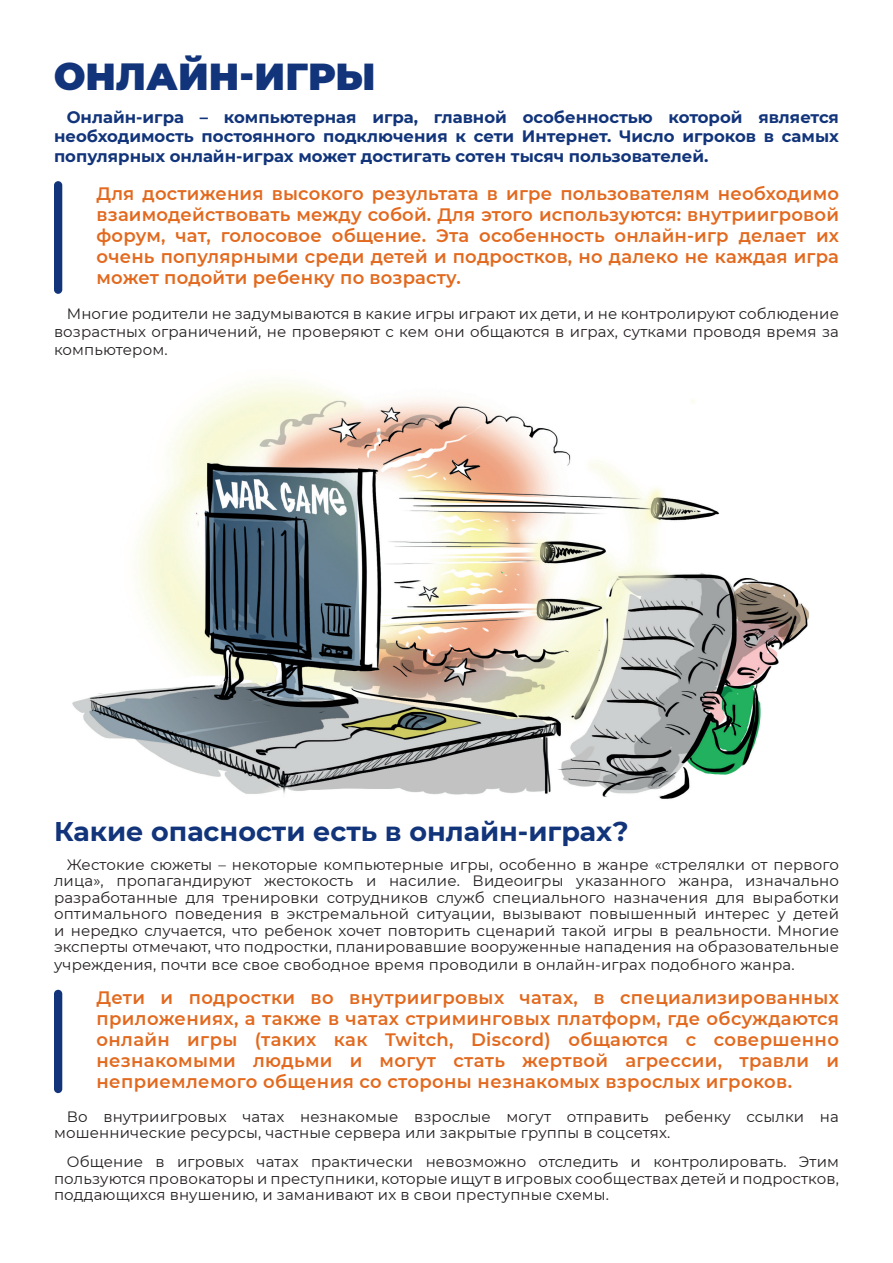
<style>
.page{position:relative;width:893px;height:1263px;background:#fff}
.page>*{position:absolute;margin:0;border:0;box-sizing:border-box;transform-origin:0 0}
.t1{font:900 37.5px "Montserrat";color:#11347a}
.t2{font:700 27px "Montserrat";color:#11347a}
.t3{font:600 18px/21px "Montserrat";letter-spacing:.01em;color:#e2691e;text-align:justify}
.t4{font:700 16.5px/19.5px "Montserrat";color:#11347a;text-align:justify}
.t5{font:15px/16.5px "Montserrat";letter-spacing:.01em;color:#231f20;text-align:justify}
</style>
<div class="page">
<div style="left:54px;top:181px;width:8px;height:113px;background:#11347a;border-radius:4px"></div>
<div style="left:54px;top:990px;width:8px;height:103px;background:#11347a;border-radius:4px"></div>
<img style="left:72px;top:382px;width:737px;height:417px">
<h1 class="t1" style="left:54px;top:49px;width:323px">ОНЛАЙН-ИГРЫ</h1>
<p class="t4" style="left:54px;top:106px;width:786px;text-indent:13px">Онлайн-игра – компьютерная игра, главной особенностью которой является необходимость постоянного подключения к сети Интернет. Число игроков в самых популярных онлайн-играх может достигать сотен тысяч пользователей.</p>
<p class="t3" style="left:97px;top:182px;width:744px">Для достижения высокого результата в игре пользователям необходимо взаимодействовать между собой. Для этого используются: внутриигровой форум, чат, голосовое общение. Эта особенность онлайн-игр делает их очень популярными среди детей и подростков, но далеко не каждая игра может подойти ребенку по возрасту.</p>
<p class="t5" style="left:54px;top:304px;width:786px;line-height:18px;text-indent:13px">Многие родители не задумываются в какие игры играют их дети, и не контролируют соблюдение возрастных ограничений, не проверяют с кем они общаются в играх, сутками проводя время за компьютером.</p>
<h2 class="t2" style="left:54px;top:812px;width:576px">Какие опасности есть в онлайн-играх?</h2>
<p class="t5" style="left:54px;top:856px;width:786px;text-indent:13px">Жестокие сюжеты – некоторые компьютерные игры, особенно в жанре «стрелялки от первого лица», пропагандируют жестокость и насилие. Видеоигры указанного жанра, изначально разработанные для тренировки сотрудников служб специального назначения для выработки оптимального поведения в экстремальной ситуации, вызывают повышенный интерес у детей и нередко случается, что ребенок хочет повторить сценарий такой игры в реальности. Многие эксперты отмечают, что подростки, планировавшие вооруженные нападения на образовательные</p>
<p class="t5" style="left:54px;top:956px;width:742px">учреждения, почти все свое свободное время проводили в онлайн-играх подобного жанра.</p>
<p class="t3" style="left:97px;top:986px;width:744px">Дети и подростки во внутриигровых чатах, в специализированных приложениях, а также в чатах стриминговых платформ, где обсуждаются онлайн игры (таких как Twitch, Discord) общаются с совершенно незнакомыми людьми и могут стать жертвой агрессии, травли и неприемлемого общения со стороны незнакомых взрослых игроков.</p>
<p class="t5" style="left:54px;top:1107px;width:786px;text-indent:13px">Во внутриигровых чатах незнакомые взрослые могут отправить ребенку ссылки на мошеннические ресурсы, частные сервера или закрытые группы в соцсетях.</p>
<p class="t5" style="left:54px;top:1153px;width:786px;text-indent:13px">Общение в игровых чатах практически невозможно отследить и контролировать. Этим пользуются провокаторы и преступники, которые ищут в игровых сообществах детей и подростков, поддающихся внушению, и заманивают их в свои преступные схемы.</p>
</div>
